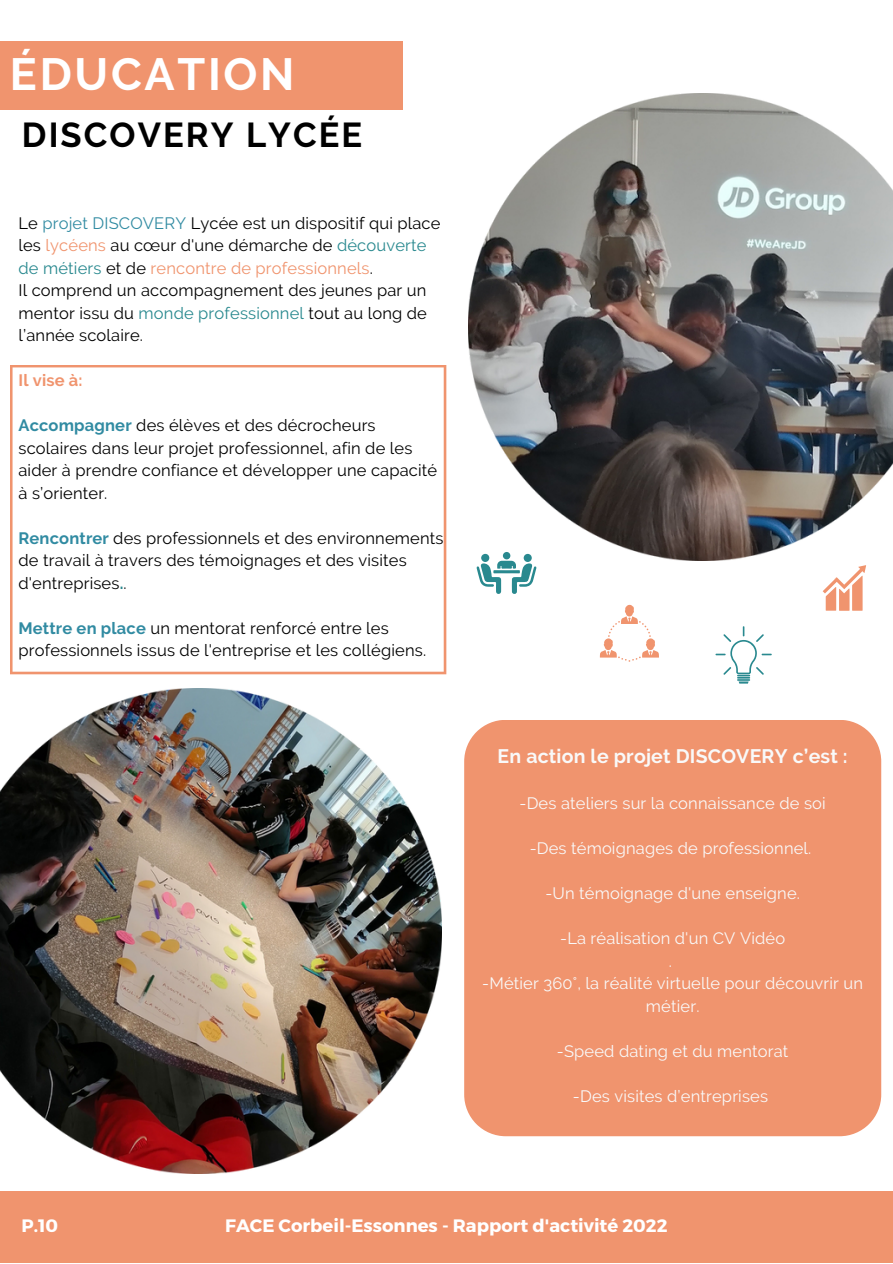
<style>
.page{position:relative;width:893px;height:1264px;background:#fff}
.page>*{position:absolute;margin:0;border:0;box-sizing:border-box;transform-origin:0 0}
.t1{font:700 45px "Raleway";letter-spacing:.06em;color:#fff}
.t2{font:700 34.5px "Raleway";letter-spacing:.06em;color:#000}
.t3{font:700 19.5px "Raleway";letter-spacing:.01em;color:#f9f9f9}
.t4{font:700 18px "Montserrat";color:#fff}
.t5{font:16.5px/22.5px "Raleway";letter-spacing:.01em;color:#000}
.t6{font:16.5px/22.5px "Raleway";letter-spacing:.01em;color:#f9f9f9;text-align:center}
.t7{font:700 16.5px "Raleway";letter-spacing:.01em;color:#f0946e}
.s1{color:#318ba2}
.s2{color:#f0946e}
.s3{color:#29898f}
.s4{font-weight:700;color:#318ba2}
.s5{font-weight:700;color:#29898f}
</style>
<div class="page">
<svg style="left:822px;top:565px;width:44px;height:45px"></svg>
<svg style="left:715px;top:626px;width:56px;height:57px"></svg>
<svg style="left:599px;top:605px;width:60px;height:56px"></svg>
<svg style="left:476px;top:561px;width:60px;height:33px"></svg>
<div style="left:0;top:41px;width:403px;height:68px;background:#f0946e"></div>
<svg style="left:10px;top:365px;width:436px;height:309px"></svg>
<div style="left:464px;top:720px;width:417px;height:416px;background:#f0946e"></div>
<div style="left:0;top:1190px;width:892px;height:72px;background:#f0946e"></div>
<img style="left:468px;top:93px;width:424px;height:468px">
<img style="left:0;top:689px;width:441px;height:484px">
<p class="t1" style="left:10px;top:48px;width:286px">ÉDUCATION</p>
<p class="t2" style="left:22px;top:115px;width:342px">DISCOVERY LYCÉE</p>
<p class="t5" style="left:18px;top:212px;width:423px">Le <span class="s1">projet DISCOVERY</span> Lycée est un dispositif qui place les <span class="s2">lycéens</span> au cœur d'une démarche de <span class="s3">découverte de métiers</span> et de <span class="s2">rencontre de professionnels</span>.</p>
<p class="t5" style="left:18px;top:279px;width:410px;text-align:justify">Il comprend un accompagnement des jeunes par un mentor issu du <span class="s3">monde professionnel</span> tout au long de l’année scolaire.</p>
<p class="t7" style="left:18px;top:370px;width:66px">Il vise à:</p>
<p class="t5" style="left:18px;top:414px;width:420px"><span class="s4">Accompagner</span> des élèves et des décrocheurs scolaires dans leur projet professionnel, afin de les aider à prendre confiance et développer une capacité à s’orienter.</p>
<p class="t5" style="left:18px;top:526px;width:426px"><span class="s4">Rencontrer</span> des professionnels et des environnements de travail à travers des témoignages et des visites d'entreprises<span class="s5">.</span>.</p>
<p class="t5" style="left:18px;top:616px;width:409px"><span class="s4">Mettre en place</span> un mentorat renforcé entre les professionnels issus de l'entreprise et les collégiens.</p>
<p class="t3" style="left:497px;top:744px;width:351px">En action le projet DISCOVERY c’est :</p>
<p class="t6" style="left:519px;top:792px;width:308px">-Des ateliers sur la connaissance de soi</p>
<p class="t6" style="left:529px;top:837px;width:283px">-Des témoignages de professionnel.</p>
<p class="t6" style="left:545px;top:882px;width:256px">-Un témoignage d'une enseigne.</p>
<p class="t6" style="left:560px;top:927px;width:226px">-La réalisation d'un CV Vidéo</p>
<p class="t6" style="left:669px;top:949px;width:5px">.</p>
<p class="t6" style="left:482px;top:972px;width:382px">-Métier 360°, la réalité virtuelle pour découvrir un métier.</p>
<p class="t6" style="left:557px;top:1039px;width:233px">-Speed dating et du mentorat</p>
<p class="t6" style="left:573px;top:1084px;width:197px">-Des visites d’entreprises</p>
<p class="t4" style="left:22px;top:1213px;width:38px">P.10</p>
<p class="t4" style="left:225px;top:1213px;width:444px">FACE Corbeil-Essonnes - Rapport d'activité 2022</p>
</div>
